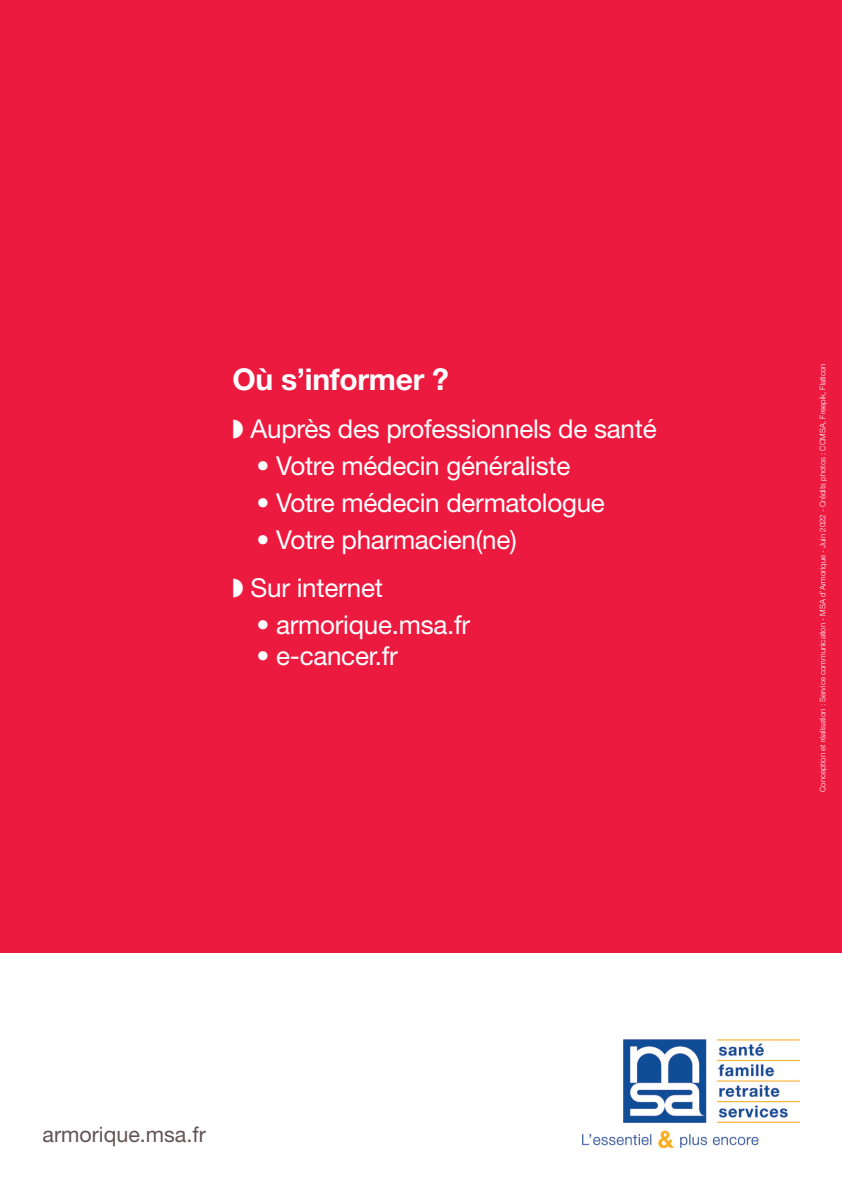
<style>
.page{position:relative;width:842px;height:1191px;background:#fff}
.page>*{position:absolute;margin:0;border:0;box-sizing:border-box;transform-origin:0 0}
.t1{font:700 30px "Helvetica Neue LT Std";letter-spacing:-.01em;color:#fff}
.t2{font:26px "Helvetica Neue LT Std";letter-spacing:-.01em;color:#fff}
.t3{font:21.4px "Helvetica Neue LT Std";color:#625255}
.t4{font:300 7.8px "Helvetica Neue LT Std";color:#fff}
</style>
<div class="page">
<div style="left:0;top:0;width:842px;height:952px;background:#ed1a40"></div>
<img style="left:582px;top:1039px;width:217px;height:108px">
<p class="t1" style="left:232px;top:361px;width:218px">Où s’informer ?</p>
<p class="t2" style="left:251px;top:413px;width:408px">Auprès des professionnels de santé</p>
<p class="t2" style="left:256px;top:450px;width:315px">• Votre médecin généraliste</p>
<p class="t2" style="left:256px;top:487px;width:350px">• Votre médecin dermatologue</p>
<p class="t2" style="left:256px;top:524px;width:262px">• Votre pharmacien(ne)</p>
<p class="t2" style="left:251px;top:572px;width:134px">Sur internet</p>
<p class="t2" style="left:256px;top:609px;width:215px">• armorique.msa.fr</p>
<p class="t2" style="left:256px;top:640px;width:143px">• e-cancer.fr</p>
<p class="t3" style="left:43px;top:1121px;width:165px">armorique.msa.fr</p>
<p class="t4" style="left:818px;top:792px;width:430px;rotate:-90deg">Conception et réalisation : Service communication - MSA d’Armorique - Juin 2022 - Crédits photos : CCMSA, Freepik, Flaticon</p>
</div>
